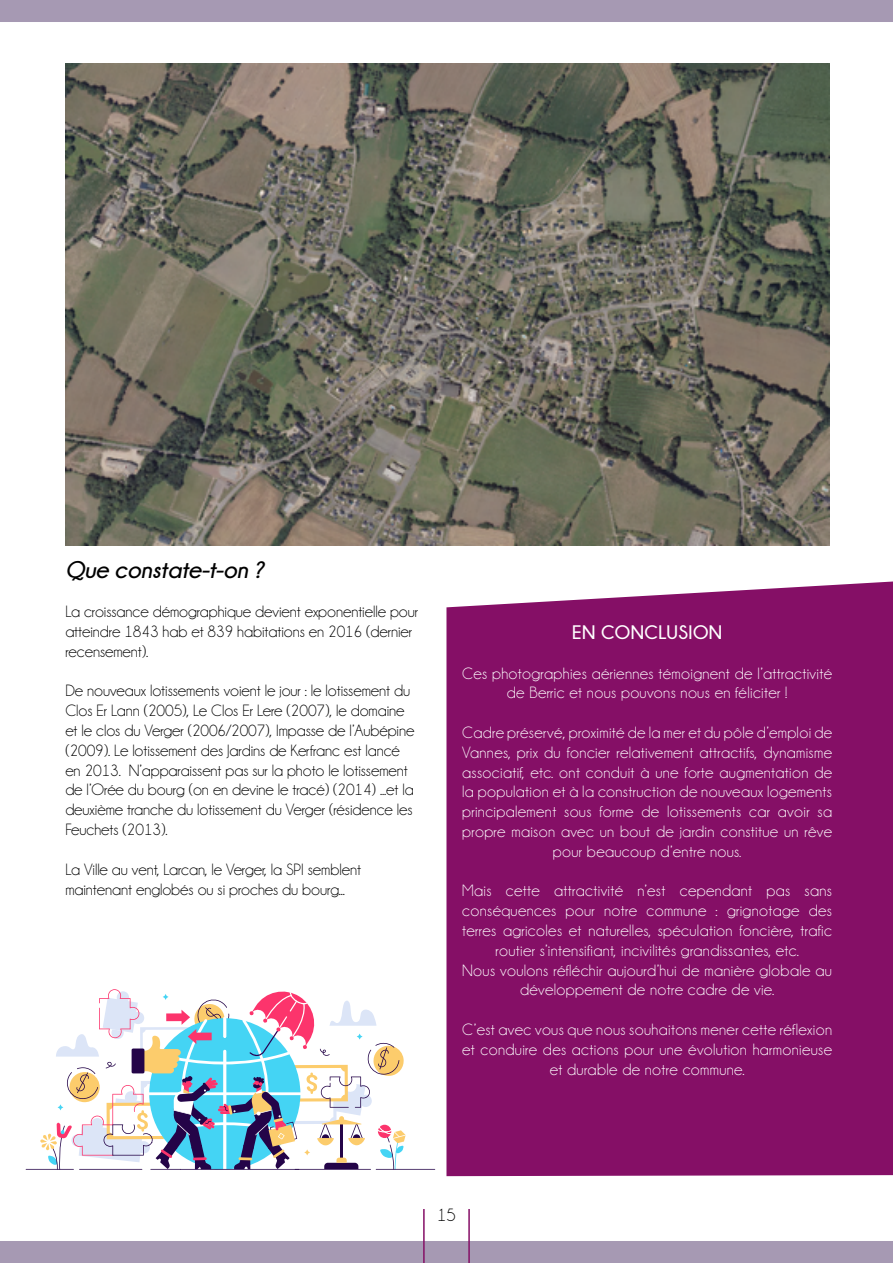
<style>
.page{position:relative;width:893px;height:1263px;background:#fff}
.page>*{position:absolute;margin:0;border:0;box-sizing:border-box;transform-origin:0 0}
.t1{font:italic 700 24px "Champagne&Limousines";color:#000}
.t2{font:700 19.5px "Champagne&Limousines";letter-spacing:.02em;color:#fff}
.t3{font:18px "Champagne&Limousines";color:#000}
.t4{font:16.5px/19.8px "Champagne&Limousines";letter-spacing:.02em;color:#fff;text-align:center}
.t5{font:16.5px/19.8px "Champagne&Limousines";letter-spacing:-.005em;color:#000}
</style>
<div class="page">
<div style="left:0;top:1241px;width:893px;height:22px;background:#a699b3"></div>
<div style="left:0;top:0;width:893px;height:22px;background:#a699b3"></div>
<hr style="left:423px;top:1209px;width:2px;height:54px;background:#850f66">
<hr style="left:468px;top:1209px;width:2px;height:54px;background:#850f66">
<img style="left:65px;top:64px;width:764px;height:482px">
<div style="left:446px;top:581px;width:447px;height:595px;background:#850f66"></div>
<hr style="left:26px;top:1169px;width:48px;height:1px;background:#240448">
<hr style="left:376px;top:1169px;width:59px;height:1px;background:#240448">
<svg style="left:40px;top:989px;width:366px;height:181px"></svg>
<h1 class="t1" style="left:65px;top:556px;width:200px">Que constate-t-on ?</h1>
<p class="t5" style="left:65px;top:602px;width:354px">La croissance démographique devient exponentielle pour atteindre 1843 hab et 839 habitations en 2016 (dernier recensement).</p>
<p class="t5" style="left:65px;top:681px;width:351px">De nouveaux lotissements voient le jour : le lotissement du Clos Er Lann (2005), Le Clos Er Lere (2007), le domaine et le clos du Verger (2006/2007), Impasse de l’Aubépine (2009). Le lotissement des Jardins de Kerfranc est lancé en 2013. N’apparaissent pas sur la photo le lotissement de l’Orée du bourg (on en devine le tracé) (2014) ...et la deuxième tranche du lotissement du Verger (résidence les Feuchets (2013).</p>
<p class="t5" style="left:65px;top:859px;width:297px">La Ville au vent, Larcan, le Verger, la SPI semblent maintenant englobés ou si proches du bourg...</p>
<p class="t2" style="left:572px;top:621px;width:152px">EN CONCLUSION</p>
<p class="t4" style="left:462px;top:663px;width:371px">Ces photographies aériennes témoignent de l’attractivité de Berric et nous pouvons nous en féliciter !</p>
<p class="t4" style="left:462px;top:723px;width:371px">Cadre préservé, proximité de la mer et du pôle d’emploi de Vannes, prix du foncier relativement attractifs, dynamisme associatif, etc. ont conduit à une forte augmentation de la population et à la construction de nouveaux logements principalement sous forme de lotissements car avoir sa propre maison avec un bout de jardin constitue un rêve pour beaucoup d’entre nous.</p>
<p class="t4" style="left:462px;top:881px;width:371px">Mais cette attractivité n’est cependant pas sans conséquences pour notre commune : grignotage des terres agricoles et naturelles, spéculation foncière, trafic routier s’intensifiant, incivilités grandissantes, etc.<br>Nous voulons réfléchir aujourd’hui de manière globale au développement de notre cadre de vie.</p>
<p class="t4" style="left:462px;top:1020px;width:371px">C’est avec vous que nous souhaitons mener cette réflexion et conduire des actions pour une évolution harmonieuse et durable de notre commune.</p>
<p class="t3" style="left:437px;top:1206px;width:20px">15</p>
</div>
